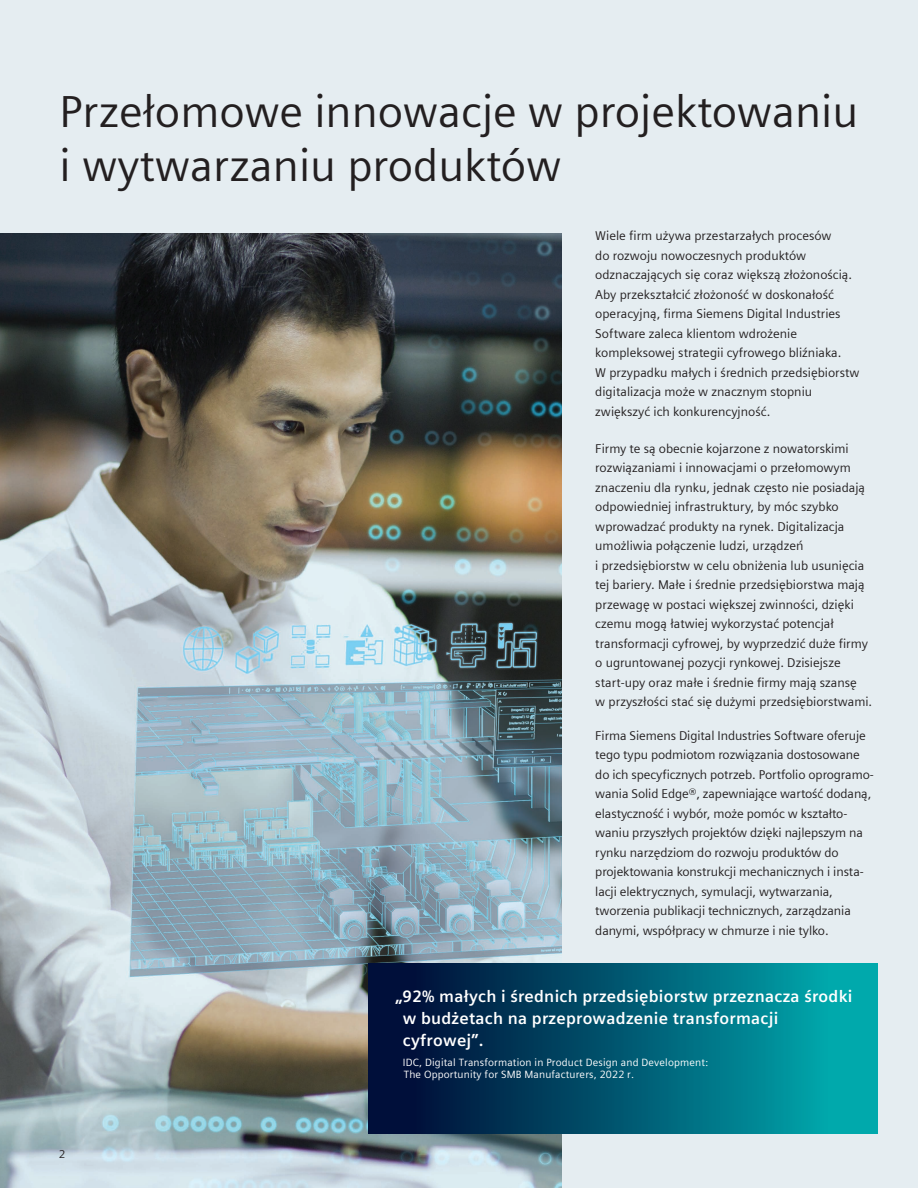
<style>
.page{position:relative;width:918px;height:1188px;background:#e5edf1}
.page>*{position:absolute;margin:0;border:0;box-sizing:border-box;transform-origin:0 0}
.Headline_30pt_120__N{font:45px/54px "Siemens Sans";color:#231f20}
.Quotation_11_pt_whit{font:700 16.5px/21.8px "Siemens Sans Global";letter-spacing:.015em;color:#fff}
.Copy_9pt_5mm{font:12.75px/19.5px "Siemens Sans";color:#231f20}
.t1{font:11.25px "Siemens Sans";color:#231f20}
.Quotation_Credit_7pt{font:10.5px/12px "Siemens Sans Global";letter-spacing:.015em;color:#fff}
</style>
<div class="page">
<img style="left:0;top:234px;width:561px;height:954px">
<div style="left:368px;top:963px;width:510px;height:170px;background:linear-gradient(to right,#00022f,#00b2b4)"></div>
<p class="Headline_30pt_120__N" style="left:60px;top:82px;width:800px">Przełomowe innowacje w projektowaniu i wytwarzaniu produktów</p>
<p class="Copy_9pt_5mm" style="left:595px;top:225px;width:266px">Wiele firm używa przestarzałych procesów<br>do rozwoju nowoczesnych produktów odznaczających się coraz większą złożonością.<br>Aby przekształcić złożoność w doskonałość operacyjną, firma Siemens Digital Industries Software zaleca klientom wdrożenie kompleksowej strategii cyfrowego bliźniaka.<br>W przypadku małych i średnich przedsiębiorstw digitalizacja może w znacznym stopniu zwiększyć ich konkurencyjność.</p>
<p class="Copy_9pt_5mm" style="left:595px;top:438px;width:279px">Firmy te są obecnie kojarzone z nowatorskimi rozwiązaniami i innowacjami o przełomowym znaczeniu dla rynku, jednak często nie posiadają odpowiedniej infrastruktury, by móc szybko wprowadzać produkty na rynek. Digitalizacja umożliwia połączenie ludzi, urządzeń<br>i przedsiębiorstw w celu obniżenia lub usunięcia tej bariery. Małe i średnie przedsiębiorstwa mają przewagę w postaci większej zwinności, dzięki czemu mogą łatwiej wykorzystać potencjał transformacji cyfrowej, by wyprzedzić duże firmy o ugruntowanej pozycji rynkowej. Dzisiejsze start-upy oraz małe i średnie firmy mają szansę<br>w przyszłości stać się dużymi przedsiębiorstwami.</p>
<p class="Copy_9pt_5mm" style="left:595px;top:725px;width:280px">Firma Siemens Digital Industries Software oferuje tego typu podmiotom rozwiązania dostosowane do ich specyficznych potrzeb. Portfolio oprogramo&shy;wania Solid Edge®, zapewniające wartość dodaną, elastyczność i wybór, może pomóc w kształto&shy;waniu przyszłych projektów dzięki najlepszym na rynku narzędziom do rozwoju produktów do projektowania konstrukcji mechanicznych i insta&shy;lacji elektrycznych, symulacji, wytwarzania, tworzenia publikacji technicznych, zarządzania danymi, współpracy w chmurze i nie tylko.</p>
<p class="t1" style="left:60px;top:1146px;width:7px">2</p>
<p class="Quotation_11_pt_whit" style="left:403px;top:986px;width:451px;text-indent:-8px">„92% małych i średnich przedsiębiorstw przeznacza środki w budżetach na przeprowadzenie transformacji cyfrowej”.</p>
<p class="Quotation_Credit_7pt" style="left:403px;top:1057px;width:307px">IDC, Digital Transformation in Product Design and Development:<br>The Opportunity for SMB Manufacturers, 2022 r.</p>
</div>
